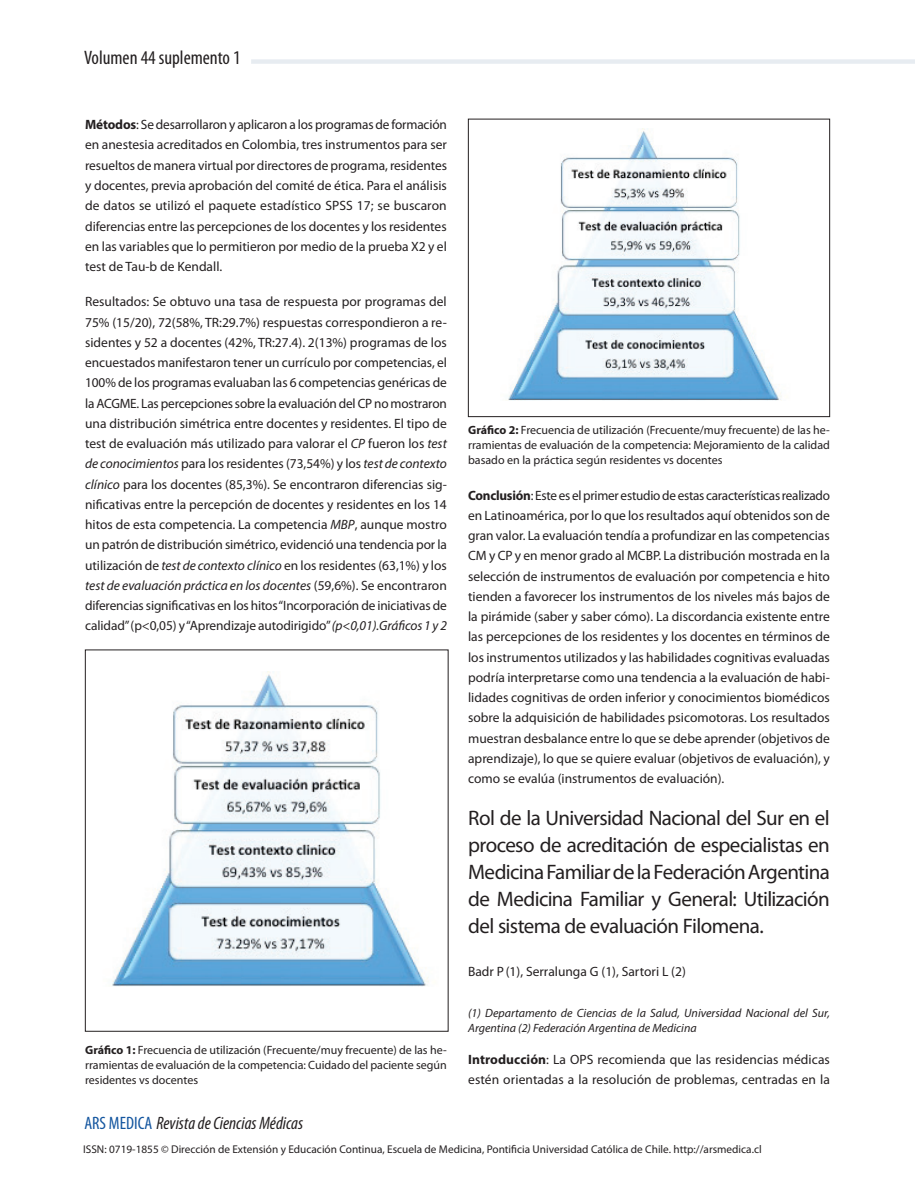
<style>
.page{position:relative;width:915px;height:1191px;background:#fff}
.page>*{position:absolute;margin:0;border:0;box-sizing:border-box;transform-origin:0 0}
.t1{font:21px/27px "Myriad Pro";letter-spacing:-.03em;color:#231f20;text-align:justify}
.t2{font:condensed 19.5px "Myriad Pro";color:#231f20}
.t3{font:italic condensed 18px "Myriad Pro";color:#231f20}
.t4{font:13.5px/20.2px "Myriad Pro";color:#231f20;text-align:justify}
.t5{font:12px/15px "Myriad Pro";color:#231f20;text-align:justify}
.t6{font:italic 12px/14.4px "Myriad Pro";color:#231f20}
.t7{font:11.25px "Myriad Pro";color:#231f20}
.s1{font-weight:700}
.s2{font-style:italic}
.s3{font-style:normal;color:#13559f}
</style>
<div class="page">
<div style="left:251px;top:59px;width:663px;height:5px;background:#e7ecf1"></div>
<img style="left:112px;top:671px;width:317px;height:316px">
<img style="left:508px;top:128px;width:274px;height:273px">
<div style="left:468px;top:119px;width:361px;height:298px;border:1px solid #231f20"></div>
<h2 class="t2" style="left:84px;top:47px;width:158px">Volumen 44 suplemento 1</h2>
<p class="t4" style="left:85px;top:114px;width:363px"><span class="s1">Métodos</span>: Se desarrollaron y aplicaron a los programas de formación en anestesia acreditados en Colombia, tres instrumentos para ser resueltos de manera virtual por directores de programa, residentes y docentes, previa aprobación del comité de ética. Para el análisis de datos se utilizó el paquete estadístico SPSS 17; se buscaron diferencias entre las percepciones de los docentes y los residentes en las variables que lo permitieron por medio de la prueba X2 y el test de Tau-b de Kendall.</p>
<p class="t4" style="left:85px;top:291px;width:363px">Resultados: Se obtuvo una tasa de respuesta por programas del 75% (15/20), 72(58%, TR:29.7%) respuestas correspondieron a re&shy;sidentes y 52 a docentes (42%, TR:27.4). 2(13%) programas de los encuestados manifestaron tener un currículo por competencias, el 100% de los programas evaluaban las 6 competencias genéricas de la ACGME. Las percepciones sobre la evaluación del CP no mostraron una distribución simétrica entre docentes y residentes. El tipo de test de evaluación más utilizado para valorar el <span class="s2">CP</span> fueron los <span class="s2">test de conocimientos</span> para los residentes (73,54%) y los <span class="s2">test de contexto clínico</span> para los docentes (85,3%). Se encontraron diferencias sig&shy;nificativas entre la percepción de docentes y residentes en los 14 hitos de esta competencia. La competencia <span class="s2">MBP</span>, aunque mostro un patrón de distribución simétrico, evidenció una tendencia por la utilización de <span class="s2">test de contexto clínico</span> en los residentes (63,1%) y los <span class="s2">test de evaluación práctica en los docentes</span> (59,6%). Se encontraron diferencias significativas en los hitos “Incorporación de iniciativas de calidad” (p&lt;0,05) y “Aprendizaje autodirigido” <span class="s2">(p&lt;0,01).Gráficos 1 y 2</span></p>
<p class="t5" style="left:85px;top:1041px;width:363px"><span class="s1">Gráfico 1:</span> Frecuencia de utilización (Frecuente/muy frecuente) de las he&shy;rramientas de evaluación de la competencia: Cuidado del paciente según residentes vs docentes</p>
<h3 class="t3" style="left:84px;top:1112px;width:220px"><span class="s3">ARS MEDICA</span> Revista de Ciencias Médicas</h3>
<p class="t5" style="left:468px;top:422px;width:363px"><span class="s1">Gráfico 2:</span> Frecuencia de utilización (Frecuente/muy frecuente) de las he&shy;rramientas de evaluación de la competencia: Mejoramiento de la calidad basado en la práctica según residentes vs docentes</p>
<p class="t4" style="left:468px;top:485px;width:363px"><span class="s1">Conclusión</span>: Este es el primer estudio de estas características realizado en Latinoamérica, por lo que los resultados aquí obtenidos son de gran valor. La evaluación tendía a profundizar en las competencias CM y CP y en menor grado al MCBP. La distribución mostrada en la selección de instrumentos de evaluación por competencia e hito tienden a favorecer los instrumentos de los niveles más bajos de la pirámide (saber y saber cómo). La discordancia existente entre las percepciones de los residentes y los docentes en términos de los instrumentos utilizados y las habilidades cognitivas evaluadas podría interpretarse como una tendencia a la evaluación de habi&shy;lidades cognitivas de orden inferior y conocimientos biomédicos sobre la adquisición de habilidades psicomotoras. Los resultados muestran desbalance entre lo que se debe aprender (objetivos de aprendizaje), lo que se quiere evaluar (objetivos de evaluación), y como se evalúa (instrumentos de evaluación).</p>
<h1 class="t1" style="left:468px;top:804px;width:363px">Rol de la Universidad Nacional del Sur en el proceso de acreditación de especialistas en Medicina Familiar de la Federación Argentina de Medicina Familiar y General: Utilización del sistema de evaluación Filomena.</h1>
<p class="t4" style="left:468px;top:961px;width:219px">Badr P(1), Serralunga G (1), Sartori L (2)</p>
<p class="t6" style="left:468px;top:1006px;width:363px">(1) Departamento de Ciencias de la Salud, Universidad Nacional del Sur,<br>Argentina (2) Federación Argentina de Medicina</p>
<p class="t4" style="left:468px;top:1049px;width:363px"><span class="s1">Introducción</span>: La OPS recomienda que las residencias médicas estén orientadas a la resolución de problemas, centradas en la</p>
<p class="t7" style="left:83px;top:1141px;width:679px">ISSN: 0719-1855 © Dirección de Extensión y Educación Continua, Escuela de Medicina, Pontificia Universidad Católica de Chile. http://arsmedica.cl</p>
</div>
